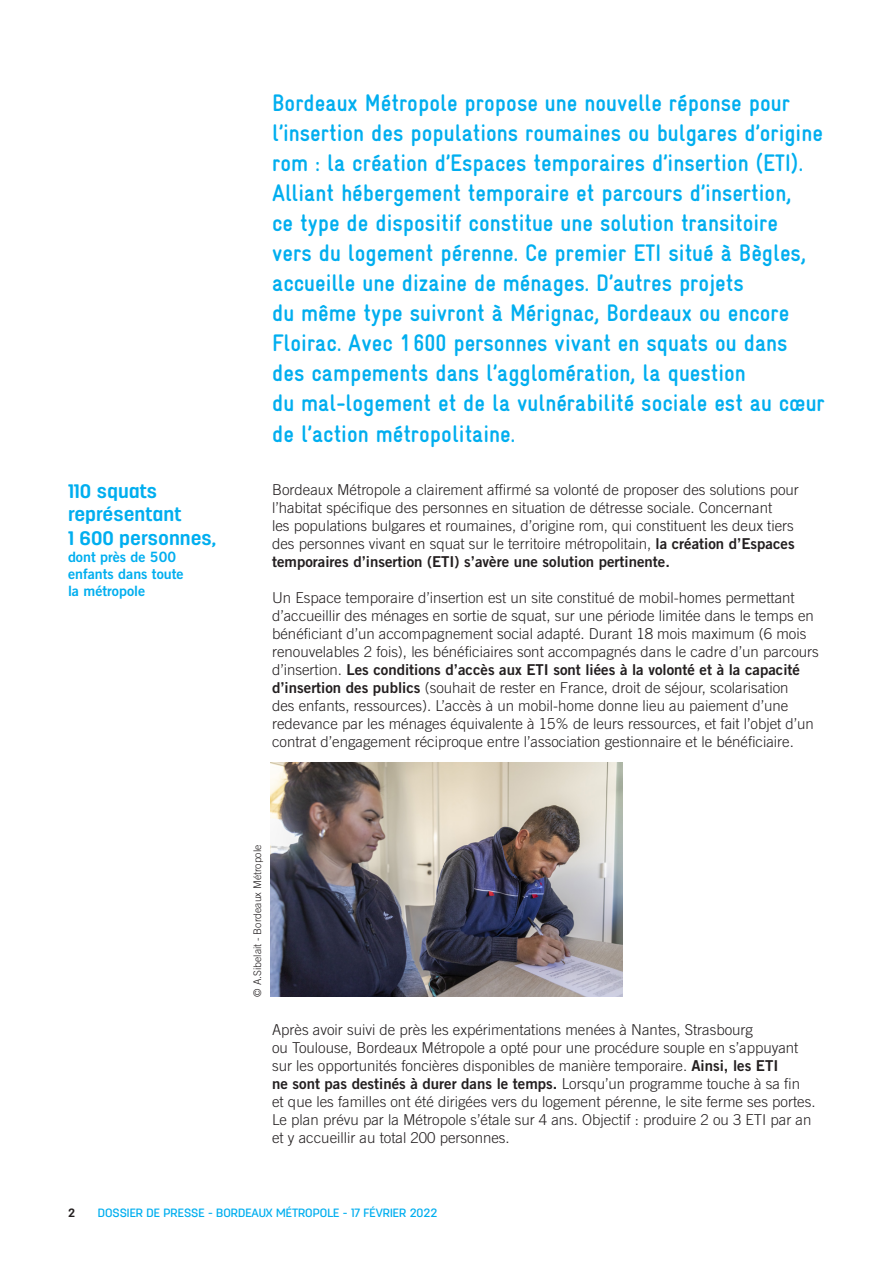
<style>
.page{position:relative;width:893px;height:1263px;background:#fff}
.page>*{position:absolute;margin:0;border:0;box-sizing:border-box;transform-origin:0 0}
.t1{font:700 24px/30.2px "Gravur Condensed Pro";color:#00aeef}
.t2{font:700 19.5px/23.4px "Antartida Rounded";color:#00aeef}
.t3{font:300 15px/18px "Trade Gothic";color:#231f20}
.t4{font:15px "Trade Gothic Bold Two";color:#231f20}
.t5{font:14.25px/17.1px "Trade Gothic Bold Two";color:#00aeef}
.t6{font:500 12px "Antartida Rounded";color:#00aeef}
.t7{font:700 12px "Antartida Rounded";color:#231f20}
.t8{font:300 10.5px "Trade Gothic";color:#231f20}
.s1{font-family:"Trade Gothic Bold Two";font-weight:400}
.s2{font-family:"Trade Gothic";font-weight:300}
</style>
<div class="page">
<img style="left:271px;top:763px;width:351px;height:234px">
<h2 class="t2" style="left:68px;top:480px;width:150px">110 squats représentant<br>1 600 personnes,</h2>
<p class="t5" style="left:68px;top:548px;width:117px">dont près de 500 enfants dans toute la métropole</p>
<p class="t1" style="left:272px;top:88px;width:554px">Bordeaux Métropole propose une nouvelle réponse pour l’insertion des populations roumaines ou bulgares d’origine rom : la création d’Espaces temporaires d’insertion (ETI).<br>Alliant hébergement temporaire et parcours d’insertion,<br>ce type de dispositif constitue une solution transitoire<br>vers du logement pérenne. Ce premier ETI situé à Bègles, accueille une dizaine de ménages. D’autres projets<br>du même type suivront à Mérignac, Bordeaux ou encore Floirac. Avec 1 600 personnes vivant en squats ou dans des campements dans l’agglomération, la question<br>du mal-logement et de la vulnérabilité sociale est au cœur de l’action métropolitaine.</p>
<p class="t3" style="left:272px;top:480px;width:528px">Bordeaux Métropole a clairement affirmé sa volonté de proposer des solutions pour l’habitat spécifique des personnes en situation de détresse sociale. Concernant<br>les populations bulgares et roumaines, d’origine rom, qui constituent les deux tiers des personnes vivant en squat sur le territoire métropolitain, <span class="s1">la création d’Espaces</span></p>
<p class="t4" style="left:272px;top:552px;width:399px">temporaires d’insertion (ETI) s’avère une solution pertinente.</p>
<p class="t3" style="left:272px;top:588px;width:548px">Un Espace temporaire d’insertion est un site constitué de mobil-homes permettant d’accueillir des ménages en sortie de squat, sur une période limitée dans le temps en bénéficiant d’un accompagnement social adapté. Durant 18 mois maximum (6 mois renouvelables 2 fois), les bénéficiaires sont accompagnés dans le cadre d’un parcours</p>
<p class="t4" style="left:272px;top:660px;width:529px"><span class="s2">d’insertion.</span> Les conditions d’accès aux ETI sont liées à la volonté et à la capacité</p>
<p class="t3" style="left:272px;top:678px;width:543px"><span class="s1">d’insertion des publics</span> (souhait de rester en France, droit de séjour, scolarisation des enfants, ressources). L’accès à un mobil-home donne lieu au paiement d’une redevance par les ménages équivalente à 15% de leurs ressources, et fait l’objet d’un contrat d’engagement réciproque entre l’association gestionnaire et le bénéficiaire.</p>
<p class="t8" style="left:251px;top:997px;width:153px;rotate:-90deg">© A.Sibelait - Bordeaux Métropole</p>
<p class="t3" style="left:272px;top:1020px;width:528px">Après avoir suivi de près les expérimentations menées à Nantes, Strasbourg<br>ou Toulouse, Bordeaux Métropole a opté pour une procédure souple en s’appuyant sur les opportunités foncières disponibles de manière temporaire. <span class="s1">Ainsi, les ETI</span></p>
<p class="t4" style="left:272px;top:1074px;width:529px">ne sont pas destinés à durer dans le temps. <span class="s2">Lorsqu’un programme touche à sa fin</span></p>
<p class="t3" style="left:272px;top:1092px;width:545px">et que les familles ont été dirigées vers du logement pérenne, le site ferme ses portes.<br>Le plan prévu par la Métropole s’étale sur 4 ans. Objectif : produire 2 ou 3 ETI par an et y accueillir au total 200 personnes.</p>
<p class="t7" style="left:68px;top:1206px;width:8px">2</p>
<p class="t6" style="left:98px;top:1206px;width:341px">DOSSIER DE PRESSE - BORDEAUX MÉTROPOLE - 17 FÉVRIER 2022</p>
</div>
